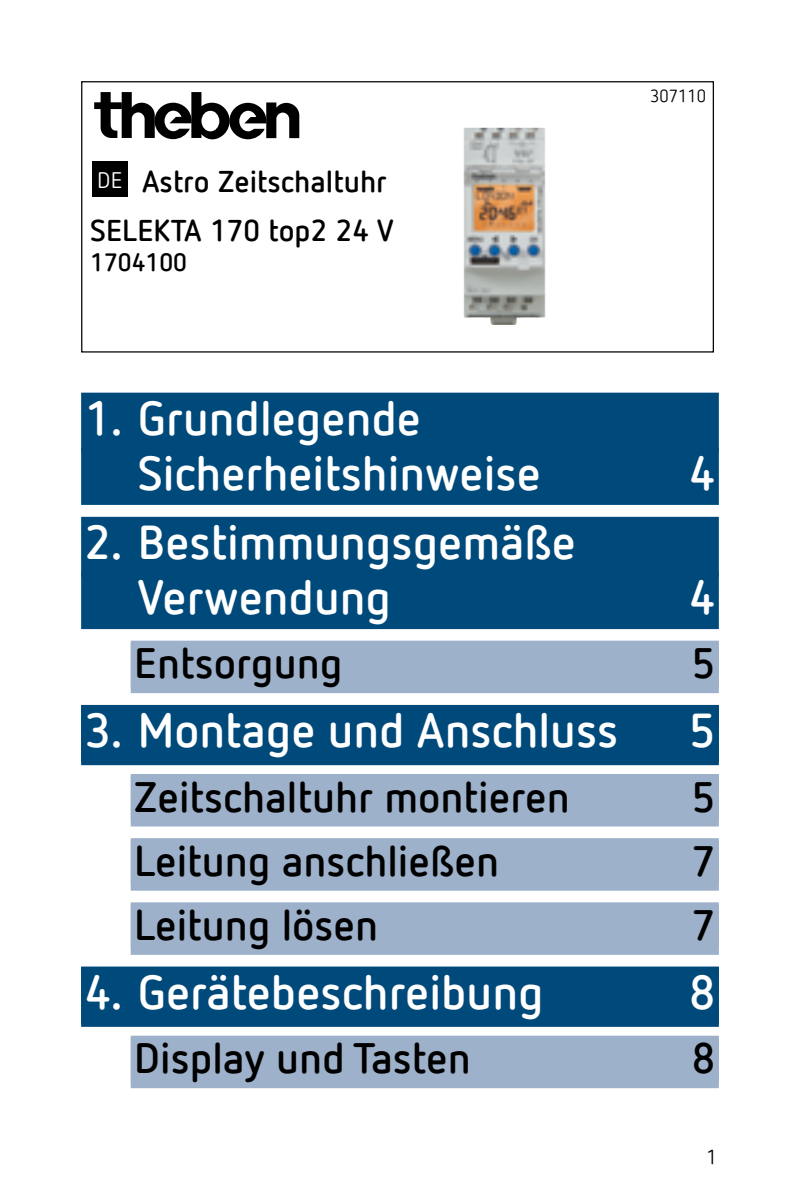
<style>
.page{position:relative;width:800px;height:1200px;background:#fff}
.page>*{position:absolute;margin:0;border:0;box-sizing:border-box;transform-origin:0 0}
.t1{font:700 47.5px/55px "Netto Offc Pro";color:#fff}
.t2{font:700 42.5px "Netto Offc Pro";color:#000}
.t3{font:700 30px "Netto Offc Pro";color:#000}
.t4{font:700 25px "Netto Offc Pro";color:#000}
.t5{font:20px "Netto Offc Pro";color:#000}
.t6{font:17.5px "Netto Offc Pro";color:#000}
.s1{font-weight:400;font-size:22.5px;color:#fff}
</style>
<div class="page">
<div style="left:81px;top:81px;width:633px;height:272px;border:1px solid #000"></div>
<div style="left:92px;top:161px;width:36px;height:36px;background:#000"></div>
<svg style="left:94px;top:92px;width:205px;height:47px"></svg>
<img style="left:464px;top:128px;width:81px;height:197px">
<div style="left:81px;top:393px;width:638px;height:60px;background:#004a7b"></div>
<div style="left:81px;top:447px;width:638px;height:58px;background:#004a7b"></div>
<div style="left:81px;top:517px;width:638px;height:60px;background:#004a7b"></div>
<div style="left:81px;top:572px;width:638px;height:57px;background:#004a7b"></div>
<div style="left:131px;top:641px;width:588px;height:52px;background:#9db1cb"></div>
<div style="left:81px;top:705px;width:638px;height:60px;background:#004a7b"></div>
<div style="left:131px;top:774px;width:588px;height:53px;background:#9db1cb"></div>
<div style="left:131px;top:838px;width:588px;height:53px;background:#9db1cb"></div>
<div style="left:131px;top:902px;width:588px;height:53px;background:#9db1cb"></div>
<div style="left:81px;top:967px;width:638px;height:60px;background:#004a7b"></div>
<div style="left:131px;top:1036px;width:588px;height:52px;background:#9db1cb"></div>
<p class="t3" style="left:97px;top:161px;width:291px"><span class="s1">DE</span> Astro Zeitschaltuhr</p>
<p class="t3" style="left:90px;top:210px;width:305px">SELEKTA 170 top2 24 V</p>
<p class="t4" style="left:90px;top:245px;width:98px">1704100</p>
<p class="t1" style="left:138px;top:389px;width:405px;text-indent:-53px">1. Grundlegende<br>Sicherheitshinweise</p>
<p class="t1" style="left:138px;top:513px;width:440px;text-indent:-53px">2. Bestimmungsgemäße<br>Verwendung</p>
<p class="t6" style="left:650px;top:85px;width:57px">307110</p>
<p class="t1" style="left:689px;top:444px;width:28px">4</p>
<p class="t1" style="left:689px;top:568px;width:28px">4</p>
<p class="t2" style="left:134px;top:635px;width:210px">Entsorgung</p>
<p class="t2" style="left:692px;top:635px;width:25px">5</p>
<p class="t1" style="left:85px;top:701px;width:535px">3. Montage und Anschluss</p>
<p class="t1" style="left:689px;top:701px;width:28px">5</p>
<p class="t2" style="left:134px;top:768px;width:437px">Zeitschaltuhr montieren</p>
<p class="t2" style="left:692px;top:768px;width:25px">5</p>
<p class="t2" style="left:134px;top:832px;width:367px">Leitung anschließen</p>
<p class="t2" style="left:692px;top:832px;width:25px">7</p>
<p class="t2" style="left:134px;top:897px;width:246px">Leitung lösen</p>
<p class="t2" style="left:692px;top:897px;width:25px">7</p>
<p class="t1" style="left:85px;top:963px;width:460px">4. Gerätebeschreibung</p>
<p class="t1" style="left:689px;top:963px;width:28px">8</p>
<p class="t2" style="left:134px;top:1030px;width:338px">Display und Tasten</p>
<p class="t2" style="left:692px;top:1030px;width:25px">8</p>
<p class="t5" style="left:707px;top:1144px;width:12px">1</p>
</div>
